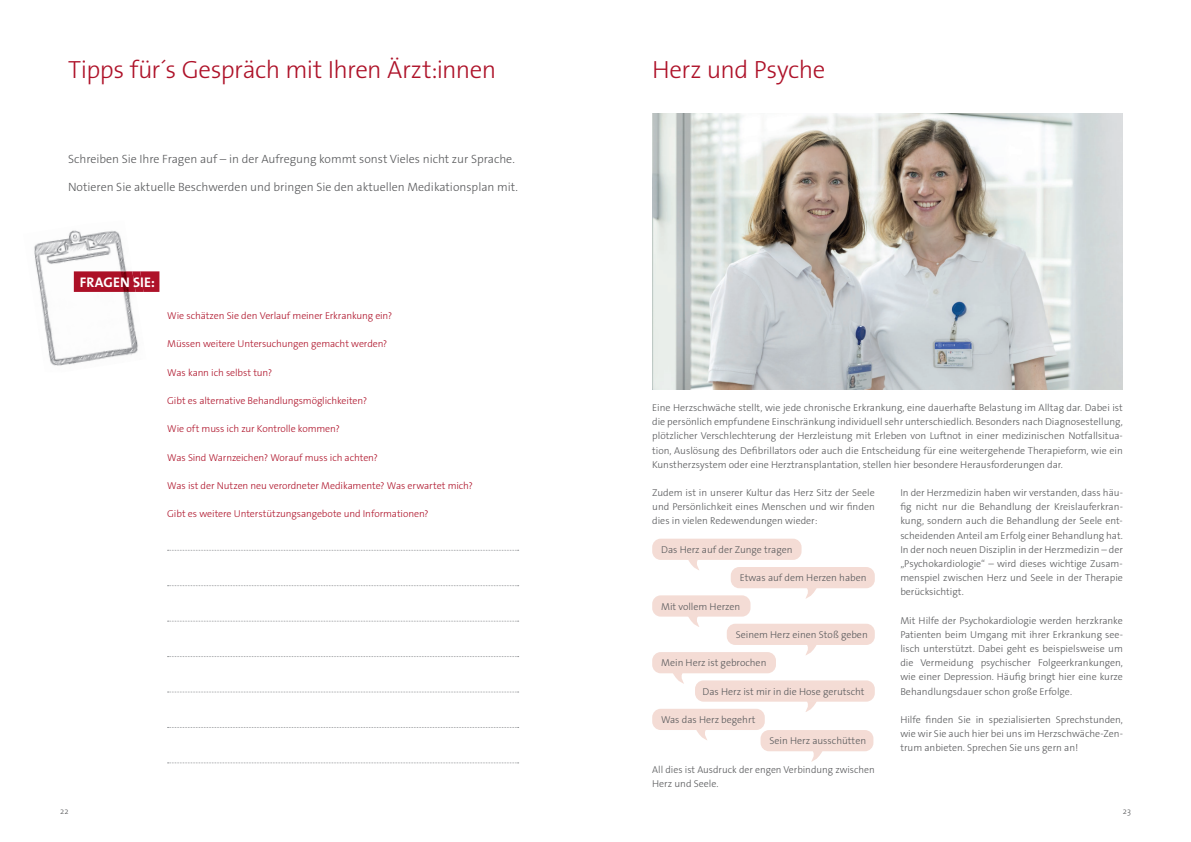
<style>
.page{position:relative;width:1191px;height:842px;background:#fff}
.page>*{position:absolute;margin:0;border:0;box-sizing:border-box;transform-origin:0 0}
.t1{font:300 25px "The Sans Os F";letter-spacing:-.02em;color:#ae1229}
.t2{font:700 14px "The Sans Os F";letter-spacing:.005em;color:#fff}
.t3{font:300 12px "The Sans Os F";color:#57585a}
.t4{font:300 10px/14.2px "The Sans Os F";color:#57585a;text-align:justify}
.t5{font:300 10px "The Sans Os F";letter-spacing:-.01em;color:#ae1229}
.t6{font:300 8.5px "The Sans Os F";color:#57585a}
</style>
<div class="page">
<svg style="left:34px;top:230px;width:125px;height:136px"></svg>
<img style="left:74px;top:271px;width:62px;height:21px">
<svg style="left:167px;top:550px;width:352px;height:1px"></svg>
<svg style="left:167px;top:585px;width:352px;height:1px"></svg>
<svg style="left:167px;top:621px;width:352px;height:1px"></svg>
<svg style="left:167px;top:656px;width:352px;height:1px"></svg>
<svg style="left:167px;top:692px;width:352px;height:1px"></svg>
<svg style="left:167px;top:727px;width:352px;height:1px"></svg>
<svg style="left:167px;top:763px;width:352px;height:1px"></svg>
<img style="left:652px;top:113px;width:471px;height:277px">
<div style="left:652px;top:652px;width:124px;height:21px;background:#f4dcd5;border-radius:9px"></div>
<svg style="left:672px;top:673px;width:12px;height:11px"></svg>
<div style="left:652px;top:595px;width:98px;height:22px;background:#f4dcd5;border-radius:9px"></div>
<svg style="left:688px;top:616px;width:12px;height:11px"></svg>
<div style="left:760px;top:730px;width:113px;height:21px;background:#f4dcd5;border-radius:9px"></div>
<svg style="left:811px;top:751px;width:11px;height:11px"></svg>
<div style="left:652px;top:539px;width:149px;height:21px;background:#f4dcd5;border-radius:9px"></div>
<svg style="left:688px;top:560px;width:11px;height:10px"></svg>
<div style="left:695px;top:680px;width:179px;height:22px;background:#f4dcd5;border-radius:9px"></div>
<svg style="left:696px;top:730px;width:11px;height:10px"></svg>
<div style="left:652px;top:709px;width:113px;height:21px;background:#f4dcd5;border-radius:9px"></div>
<svg style="left:805px;top:701px;width:11px;height:11px"></svg>
<div style="left:730px;top:567px;width:144px;height:21px;background:#f4dcd5;border-radius:9px"></div>
<svg style="left:805px;top:588px;width:12px;height:11px"></svg>
<div style="left:727px;top:624px;width:147px;height:21px;background:#f4dcd5;border-radius:9px"></div>
<svg style="left:806px;top:645px;width:11px;height:10px"></svg>
<h1 class="t1" style="left:68px;top:53px;width:430px">Tipps für´s Gespräch mit Ihren Ärzt:innen</h1>
<p class="t3" style="left:68px;top:151px;width:448px">Schreiben Sie Ihre Fragen auf – in der Aufregung kommt sonst Vieles nicht zur Sprache.</p>
<p class="t3" style="left:68px;top:180px;width:451px">Notieren Sie aktuelle Beschwerden und bringen Sie den aktuellen Medikationsplan mit.</p>
<h2 class="t2" style="left:80px;top:273px;width:77px">FRAGEN SIE:</h2>
<p class="t5" style="left:167px;top:309px;width:226px">Wie schätzen Sie den Verlauf meiner Erkrankung ein?</p>
<p class="t5" style="left:167px;top:337px;width:222px">Müssen weitere Untersuchungen gemacht werden?</p>
<p class="t5" style="left:167px;top:366px;width:106px">Was kann ich selbst tun?</p>
<p class="t5" style="left:167px;top:394px;width:201px">Gibt es alternative Behandlungsmöglichkeiten?</p>
<p class="t5" style="left:167px;top:423px;width:174px">Wie oft muss ich zur Kontrolle kommen?</p>
<p class="t5" style="left:167px;top:451px;width:212px">Was Sind Warnzeichen? Worauf muss ich achten?</p>
<p class="t5" style="left:167px;top:479px;width:307px">Was ist der Nutzen neu verordneter Medikamente? Was erwartet mich?</p>
<p class="t5" style="left:167px;top:508px;width:263px">Gibt es weitere Unterstützungsangebote und Informationen?</p>
<h1 class="t1" style="left:652px;top:53px;width:174px">Herz und Psyche</h1>
<p class="t4" style="left:652px;top:401px;width:472px">Eine Herzschwäche stellt, wie jede chronische Erkrankung, eine dauerhafte Belastung im Alltag dar. Dabei ist die persönlich empfundene Einschränkung individuell sehr unterschiedlich. Besonders nach Diagnosestellung, plötzlicher Verschlechterung der Herzleistung mit Erleben von Luftnot in einer medizinischen Notfallsitua&shy;tion, Auslösung des Defibrillators oder auch die Entscheidung für eine weitergehende Therapieform, wie ein Kunstherzsystem oder eine Herztransplantation, stellen hier besondere Herausforderungen dar.</p>
<p class="t4" style="left:900px;top:486px;width:224px">In der Herzmedizin haben wir verstanden, dass häu&shy;fig nicht nur die Behandlung der Kreislauferkran&shy;kung, sondern auch die Behandlung der Seele ent&shy;scheidenden Anteil am Erfolg einer Behandlung hat.<br>In der noch neuen Disziplin in der Herzmedizin – der „Psychokardiologie“ – wird dieses wichtige Zusam&shy;menspiel zwischen Herz und Seele in der Therapie berücksichtigt.</p>
<p class="t4" style="left:900px;top:613px;width:224px">Mit Hilfe der Psychokardiologie werden herzkranke Patienten beim Umgang mit ihrer Erkrankung see&shy;lisch unterstützt. Dabei geht es beispielsweise um die Vermeidung psychischer Folgeerkrankungen, wie einer Depression. Häufig bringt hier eine kurze Behandlungsdauer schon große Erfolge.</p>
<p class="t4" style="left:900px;top:712px;width:224px">Hilfe finden Sie in spezialisierten Sprechstunden, wie wir Sie auch hier bei uns im Herzschwäche-Zen&shy;trum anbieten. Sprechen Sie uns gern an!</p>
<p class="t4" style="left:652px;top:486px;width:224px">Zudem ist in unserer Kultur das Herz Sitz der Seele und Persönlichkeit eines Menschen und wir finden dies in vielen Redewendungen wieder:</p>
<p class="t4" style="left:661px;top:542px;width:133px">Das Herz auf der Zunge tragen</p>
<p class="t4" style="left:740px;top:571px;width:128px">Etwas auf dem Herzen haben</p>
<p class="t4" style="left:661px;top:599px;width:81px">Mit vollem Herzen</p>
<p class="t4" style="left:735px;top:627px;width:134px">Seinem Herz einen Stoß geben</p>
<p class="t4" style="left:661px;top:656px;width:107px">Mein Herz ist gebrochen</p>
<p class="t4" style="left:702px;top:684px;width:163px">Das Herz ist mir in die Hose gerutscht</p>
<p class="t4" style="left:661px;top:712px;width:96px">Was das Herz begehrt</p>
<p class="t4" style="left:769px;top:734px;width:98px">Sein Herz ausschütten</p>
<p class="t4" style="left:652px;top:762px;width:224px">All dies ist Ausdruck der engen Verbindung zwischen<br>Herz und Seele.</p>
<p class="t6" style="left:60px;top:805px;width:10px">22</p>
<p class="t6" style="left:1123px;top:805px;width:10px">23</p>
</div>
